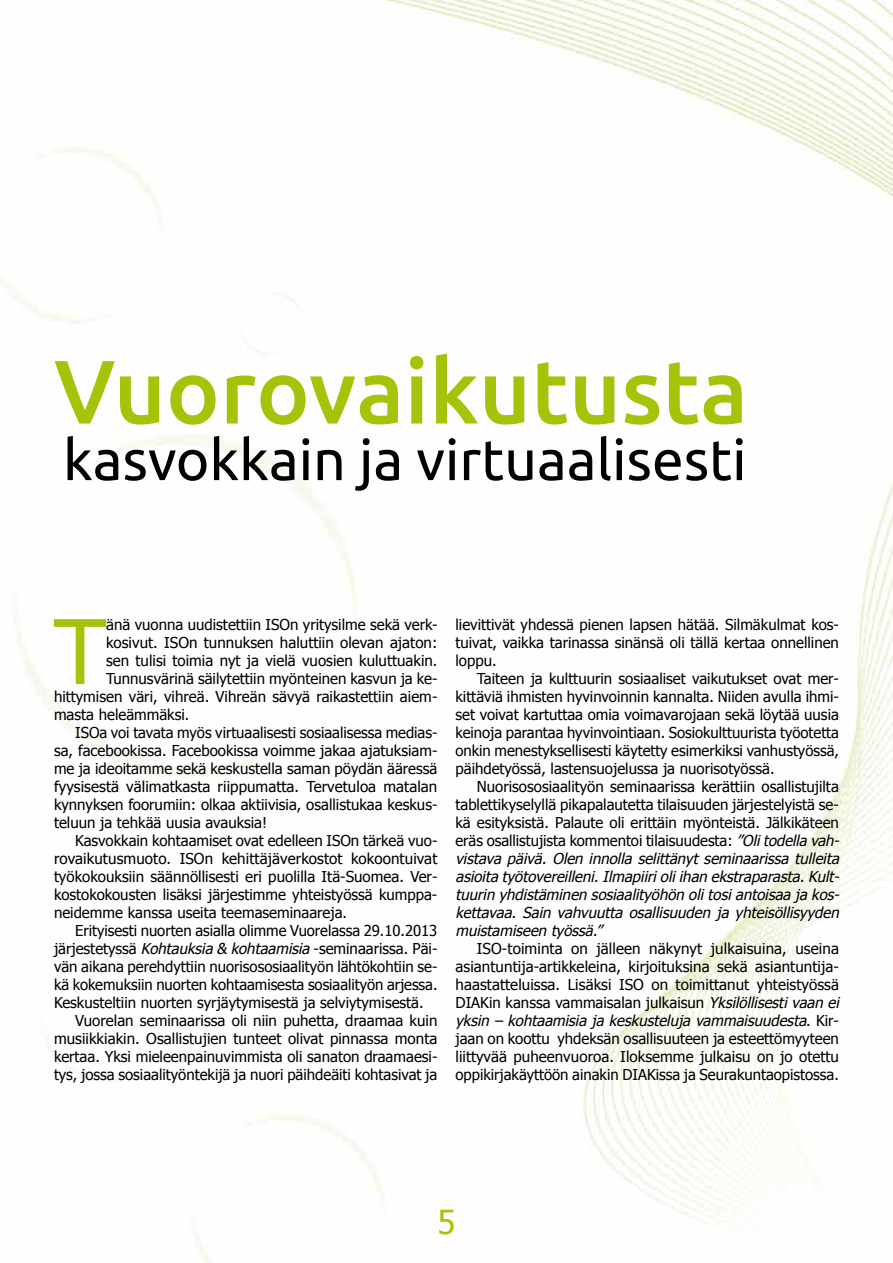
<style>
.page{position:relative;width:893px;height:1263px;background:#fff}
.page>*{position:absolute;margin:0;border:0;box-sizing:border-box;transform-origin:0 0}
.t1{font:500 90px "Ubuntu";color:#a4c409}
.t2{font:89.25px "Tahoma";color:#a4c409}
.t3{font:57px "Ubuntu";color:#000}
.t4{font:33px "Tahoma";color:#a4c409}
.t5{font:15px/18px "Tahoma";color:#000;text-align:justify}
.t6{font:italic 15px/18px "Tahoma";color:#000}
.s1{font-style:italic}
.s2{font-style:normal}
</style>
<div class="page">
<img style="left:0;top:0;width:893px;height:1263px">
<h1 class="t1" style="left:54px;top:335px;width:696px">Vuorovaikutusta</h1>
<h3 class="t3" style="left:63px;top:425px;width:685px">kasvokkain ja virtuaalisesti</h3>
<h2 class="t2" style="left:54px;top:592px;width:54px">T</h2>
<p class="t5" style="left:106px;top:615px;width:333px">änä vuonna uudistettiin ISOn yritysilme sekä verk-</p>
<p class="t5" style="left:106px;top:633px;width:333px">kosivut. ISOn tunnuksen haluttiin olevan ajaton:</p>
<p class="t5" style="left:106px;top:651px;width:333px">sen tulisi toimia nyt ja vielä vuosien kuluttuakin.</p>
<p class="t5" style="left:106px;top:669px;width:333px">Tunnusvärinä säilytettiin myönteinen kasvun ja ke-</p>
<p class="t5" style="left:54px;top:687px;width:385px">hittymisen väri, vihreä. Vihreän sävyä raikastettiin aiem-</p>
<p class="t5" style="left:54px;top:705px;width:137px">masta heleämmäksi.</p>
<p class="t5" style="left:75px;top:723px;width:364px">ISOa voi tavata myös virtuaalisesti sosiaalisessa medias-</p>
<p class="t5" style="left:54px;top:741px;width:385px">sa, facebookissa. Facebookissa voimme jakaa ajatuksiam-</p>
<p class="t5" style="left:54px;top:759px;width:385px">me ja ideoitamme sekä keskustella saman pöydän ääressä</p>
<p class="t5" style="left:54px;top:777px;width:385px">fyysisestä välimatkasta riippumatta. Tervetuloa matalan</p>
<p class="t5" style="left:54px;top:795px;width:385px">kynnyksen foorumiin: olkaa aktiivisia, osallistukaa keskus-</p>
<p class="t5" style="left:54px;top:813px;width:215px">teluun ja tehkää uusia avauksia!</p>
<p class="t5" style="left:75px;top:831px;width:364px">Kasvokkain kohtaamiset ovat edelleen ISOn tärkeä vuo-</p>
<p class="t5" style="left:54px;top:849px;width:385px">rovaikutusmuoto. ISOn kehittäjäverkostot kokoontuivat</p>
<p class="t5" style="left:54px;top:867px;width:385px">työkokouksiin säännöllisesti eri puolilla Itä-Suomea. Ver-</p>
<p class="t5" style="left:54px;top:885px;width:385px">kostokokousten lisäksi järjestimme yhteistyössä kumppa-</p>
<p class="t5" style="left:54px;top:903px;width:295px">neidemme kanssa useita teemaseminaareja.</p>
<p class="t5" style="left:75px;top:921px;width:364px">Erityisesti nuorten asialla olimme Vuorelassa 29.10.2013</p>
<p class="t5" style="left:54px;top:939px;width:385px">järjestetyssä <span class="s1">Kohtauksia &amp; kohtaamisia</span> -seminaarissa. Päi-</p>
<p class="t5" style="left:54px;top:957px;width:385px">vän aikana perehdyttiin nuorisososiaalityön lähtökohtiin se-</p>
<p class="t5" style="left:54px;top:975px;width:385px">kä kokemuksiin nuorten kohtaamisesta sosiaalityön arjessa.</p>
<p class="t5" style="left:54px;top:993px;width:371px">Keskusteltiin nuorten syrjäytymisestä ja selviytymisestä.</p>
<p class="t5" style="left:75px;top:1011px;width:364px">Vuorelan seminaarissa oli niin puhetta, draamaa kuin</p>
<p class="t5" style="left:54px;top:1029px;width:385px">musiikkiakin. Osallistujien tunteet olivat pinnassa monta</p>
<p class="t5" style="left:54px;top:1047px;width:385px">kertaa. Yksi mieleenpainuvimmista oli sanaton draamaesi-</p>
<p class="t5" style="left:54px;top:1065px;width:385px">tys, jossa sosiaalityöntekijä ja nuori päihdeäiti kohtasivat ja</p>
<p class="t5" style="left:455px;top:615px;width:385px">lievittivät yhdessä pienen lapsen hätää. Silmäkulmat kos&shy;tuivat, vaikka tarinassa sinänsä oli tällä kertaa onnellinen loppu.</p>
<p class="t5" style="left:455px;top:669px;width:385px;text-indent:21px">Taiteen ja kulttuurin sosiaaliset vaikutukset ovat mer&shy;kittäviä ihmisten hyvinvoinnin kannalta. Niiden avulla ihmi&shy;set voivat kartuttaa omia voimavarojaan sekä löytää uusia keinoja parantaa hyvinvointiaan. Sosiokulttuurista työotetta onkin menestyksellisesti käytetty esimerkiksi vanhustyössä, päihdetyössä, lastensuojelussa ja nuorisotyössä.</p>
<p class="t6" style="left:455px;top:777px;width:389px;text-indent:21px"><span class="s2">Nuorisososiaalityön seminaarissa kerättiin osallistujilta tablettikyselyllä pikapalautetta tilaisuuden järjestelyistä se&shy;kä esityksistä. Palaute oli erittäin myönteistä. Jälkikäteen eräs osallistujista kommentoi tilaisuudesta:</span> ”Olitodella vah&shy;vistava päivä. Olen innolla selittänyt seminaarissa tulleita asioita työtovereilleni.Ilmapiirioliihan ekstraparasta.Kult&shy;tuurin yhdistäminen sosiaalityöhön olitosiantoisaa ja kos&shy;kettavaa. Sain vahvuutta osallisuuden ja yhteisöllisyyden muistamiseen työssä.”</p>
<p class="t5" style="left:455px;top:939px;width:389px;text-align:left;text-indent:21px">ISO-toiminta on jälleen näkynyt julkaisuina, useina asiantuntija-artikkeleina, kirjoituksina sekä asiantuntija&shy;haastatteluissa. Lisäksi ISO on toimittanut yhteistyössä DIAKin kanssa vammaisalan julkaisun <span class="s1">Yksilöllisestivaan ei yksin – kohtaamisia ja keskusteluja vammaisuudesta</span>. K i r - jaan on koottu yhdeksän osallisuuteen ja esteettömyyteen liittyvää puheenvuoroa. Iloksemme julkaisu on jo otettu oppikirjakäyttöön ainakin DIAKissa ja Seurakuntaopistossa.</p>
<h3 class="t4" style="left:437px;top:1200px;width:20px">5</h3>
</div>
